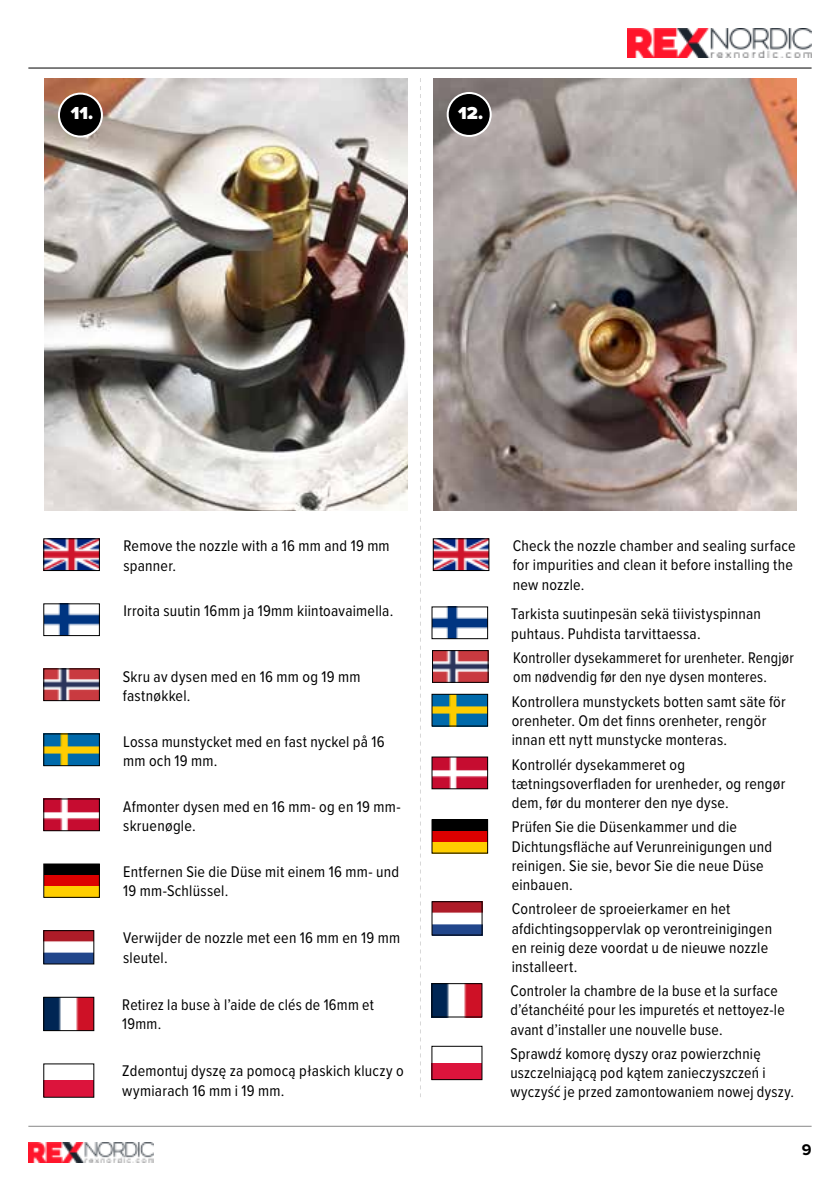
<style>
.page{position:relative;width:840px;height:1191px;background:#fff}
.page>*{position:absolute;margin:0;border:0;box-sizing:border-box;transform-origin:0 0}
.t1{font:900 18px "Proxima Nova";color:#fff}
.t2{font:16px/19.2px "Proxima Nova Cond";letter-spacing:.015em;color:#000}
.t3{font:16px/19.2px "Proxima Nova Cond";letter-spacing:.015em;color:#000;scale:.96 1}
.t4{font:700 16px "Proxima Nova";color:#000}
</style>
<div class="page">
<hr style="left:28px;top:1125px;width:783px;height:1px;background:#878787">
<img style="left:28px;top:1142px;width:125px;height:20px">
<hr style="left:28px;top:68px;width:783px;height:1px;background:#000">
<img style="left:627px;top:28px;width:184px;height:30px">
<div style="left:44px;top:1080px;width:50px;height:17px;background:#dc143c"></div>
<div style="left:431px;top:1063px;width:50px;height:16px;background:#dc143c"></div>
<div style="left:431px;top:1046px;width:51px;height:33px;border:1px solid #000"></div>
<img style="left:45px;top:999px;width:47px;height:29px">
<div style="left:43px;top:997px;width:51px;height:33px;border:1px solid #000"></div>
<img style="left:433px;top:985px;width:47px;height:30px">
<div style="left:431px;top:983px;width:51px;height:34px;border:1px solid #000"></div>
<img style="left:45px;top:78px;width:362px;height:433px">
<div style="left:59px;top:94px;width:43px;height:43px;background:#000;border-radius:50%"></div>
<div style="left:58px;top:93px;width:45px;height:45px;border:2px solid #fff;border-radius:50%"></div>
<img style="left:45px;top:540px;width:53px;height:29px">
<div style="left:43px;top:538px;width:57px;height:33px;border:1px solid #000"></div>
<img style="left:45px;top:605px;width:53px;height:29px">
<div style="left:43px;top:603px;width:57px;height:33px;border:1px solid #000"></div>
<img style="left:45px;top:670px;width:53px;height:29px">
<div style="left:43px;top:668px;width:57px;height:33px;border:1px solid #000"></div>
<img style="left:45px;top:735px;width:53px;height:29px">
<div style="left:43px;top:733px;width:57px;height:33px;border:1px solid #000"></div>
<img style="left:45px;top:800px;width:53px;height:29px">
<div style="left:43px;top:798px;width:57px;height:33px;border:1px solid #000"></div>
<div style="left:44px;top:864px;width:55px;height:33px;background:#000"></div>
<div style="left:44px;top:875px;width:55px;height:22px;background:#d00"></div>
<div style="left:44px;top:886px;width:55px;height:11px;background:#ffce00"></div>
<div style="left:43px;top:863px;width:57px;height:34px;border:1px solid #000"></div>
<img style="left:45px;top:932px;width:47px;height:30px">
<div style="left:43px;top:930px;width:51px;height:34px;border:1px solid #000"></div>
<svg style="left:420px;top:78px;width:1px;height:1019px"></svg>
<img style="left:433px;top:78px;width:363px;height:433px">
<div style="left:447px;top:93px;width:43px;height:43px;background:#000;border-radius:50%"></div>
<div style="left:446px;top:92px;width:45px;height:45px;border:2px solid #fff;border-radius:50%"></div>
<img style="left:435px;top:540px;width:52px;height:29px">
<div style="left:433px;top:538px;width:56px;height:33px;border:1px solid #000"></div>
<img style="left:433px;top:608px;width:52px;height:29px">
<div style="left:431px;top:606px;width:56px;height:33px;border:1px solid #000"></div>
<img style="left:434px;top:652px;width:52px;height:28px">
<div style="left:432px;top:650px;width:56px;height:32px;border:1px solid #000"></div>
<img style="left:433px;top:696px;width:52px;height:28px">
<div style="left:431px;top:694px;width:56px;height:32px;border:1px solid #000"></div>
<img style="left:433px;top:759px;width:52px;height:28px">
<div style="left:432px;top:819px;width:55px;height:34px;background:#000"></div>
<div style="left:432px;top:831px;width:55px;height:22px;background:#d00"></div>
<div style="left:432px;top:842px;width:55px;height:11px;background:#ffce00"></div>
<div style="left:431px;top:819px;width:56px;height:34px;border:1px solid #000"></div>
<img style="left:433px;top:903px;width:47px;height:30px">
<div style="left:431px;top:901px;width:51px;height:34px;border:1px solid #000"></div>
<p class="t1" style="left:71px;top:100px;width:24px">11.</p>
<p class="t1" style="left:458px;top:99px;width:26px">12.</p>
<p class="t2" style="left:123px;top:536px;width:268px">Remove the nozzle with a 16 mm and 19 mm spanner.</p>
<p class="t2" style="left:123px;top:600px;width:271px">Irroita suutin 16mm ja 19mm kiintoavaimella.</p>
<p class="t2" style="left:123px;top:666px;width:239px">Skru av dysen med en 16 mm og 19 mm fastnøkkel.</p>
<p class="t2" style="left:123px;top:731px;width:263px">Lossa munstycket med en fast nyckel på 16 mm och 19 mm.</p>
<p class="t2" style="left:123px;top:796px;width:279px">Afmonter dysen med en 16 mm- og en 19 mm&shy;skruenøgle.</p>
<p class="t2" style="left:123px;top:861px;width:277px">Entfernen Sie die Düse mit einem 16 mm- und<br>19 mm-Schlüssel.</p>
<p class="t2" style="left:123px;top:927px;width:278px">Verwijder de nozzle met een 16 mm en 19 mm sleutel.</p>
<p class="t2" style="left:122px;top:994px;width:253px">Retirez la buse à l’aide de clés de 16mm et<br>19mm.</p>
<p class="t2" style="left:122px;top:1060px;width:283px">Zdemontuj dyszę za pomocą płaskich kluczy o wymiarach 16 mm i 19 mm.</p>
<p class="t2" style="left:512px;top:535px;width:284px">Check the nozzle chamber and sealing surface for impurities and clean it before installing the new nozzle.</p>
<p class="t2" style="left:511px;top:604px;width:251px">Tarkista suutinpesän sekä tiivistyspinnan puhtaus. Puhdista tarvittaessa.</p>
<p class="t3" style="left:513px;top:647px;width:293px">Kontroller dysekammeret for urenheter. Rengjør om nødvendig før den nye dysen monteres.</p>
<p class="t2" style="left:511px;top:691px;width:275px">Kontrollera munstyckets botten samt säte för orenheter. Om det finns orenheter, rengör innan ett nytt munstycke monteras.</p>
<p class="t2" style="left:511px;top:754px;width:275px">Kontrollér dysekammeret og tætningsoverfladen for urenheder, og rengør dem, før du monterer den nye dyse.</p>
<p class="t2" style="left:511px;top:817px;width:262px">Prüfen Sie die Düsenkammer und die<br>Dichtungsfläche auf Verunreinigungen und reinigen. Sie sie, bevor Sie die neue Düse einbauen.</p>
<p class="t2" style="left:511px;top:898px;width:262px">Controleer de sproeierkamer en het afdichtingsoppervlak op verontreinigingen en reinig deze voordat u de nieuwe nozzle installeert.</p>
<p class="t2" style="left:510px;top:980px;width:276px">Controler la chambre de la buse et la surface d’étanchéité pour les impuretés et nettoyez-le avant d’installer une nouvelle buse.</p>
<p class="t2" style="left:510px;top:1043px;width:285px">Sprawdź komorę dyszy oraz powierzchnię uszczelniającą pod kątem zanieczyszczeń i wyczyść je przed zamontowaniem nowej dyszy.</p>
<p class="t4" style="left:801px;top:1137px;width:11px">9</p>
</div>
